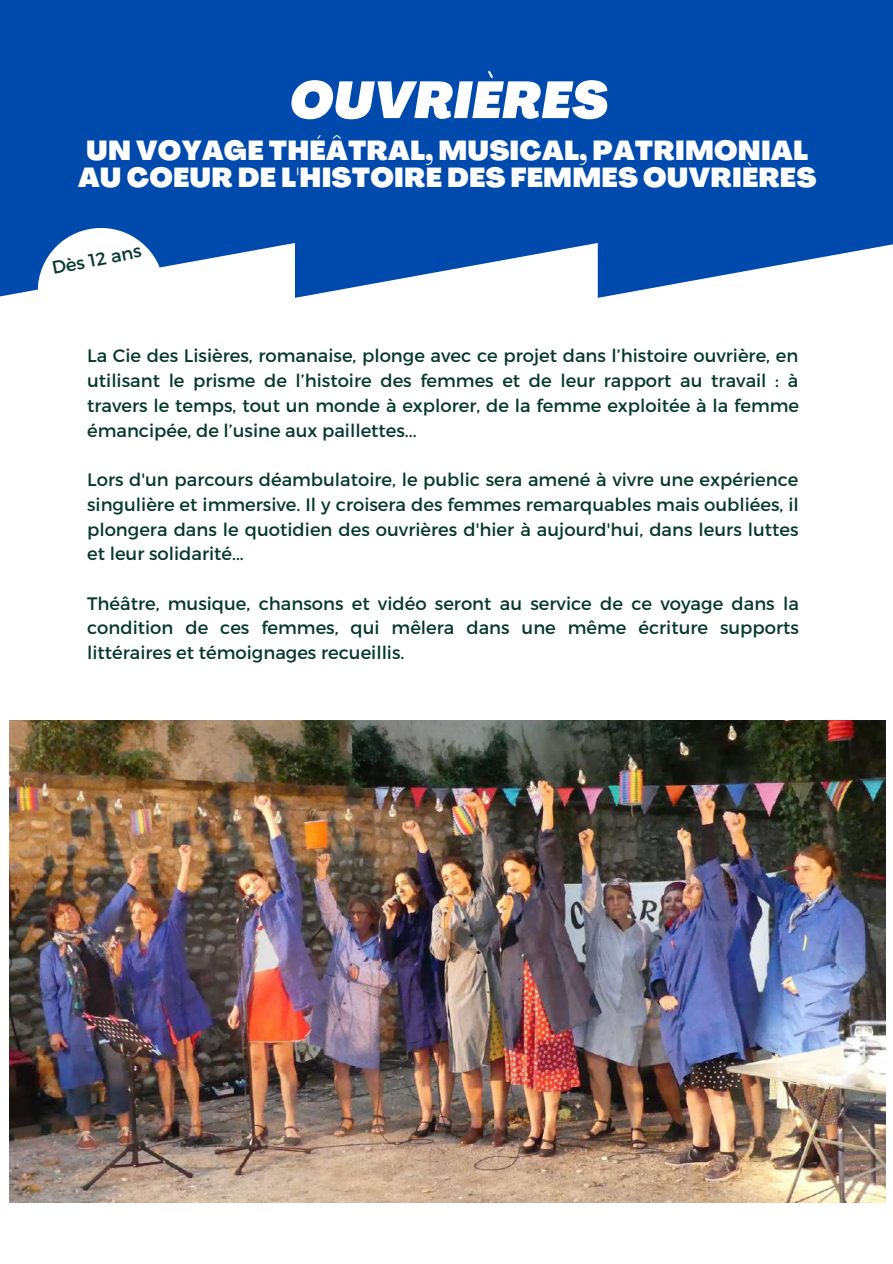
<style>
.page{position:relative;width:893px;height:1264px;background:#fff}
.page>*{position:absolute;margin:0;border:0;box-sizing:border-box;transform-origin:0 0}
.t1{font:italic 900 51px "Agrandir";letter-spacing:.01em;color:#fff}
.t2{font:900 27px/27px "Agrandir";letter-spacing:.01em;color:#fff;text-align:center}
.t3{font:18px/24.8px "Montserrat";color:#06392d;text-align:justify}
</style>
<div class="page">
<svg style="left:0;top:0;width:892px;height:298px;fill:#004aad"></svg>
<div style="left:38px;top:228px;width:126px;height:126px;background:#fff;border-radius:50%"></div>
<img style="left:9px;top:720px;width:876px;height:482px">
<h1 class="t1" style="left:290px;top:80px;width:319px">OUVRIÈRES</h1>
<h2 class="t2" style="left:78px;top:139px;width:739px">UN VOYAGE THÉÂTRAL, MUSICAL, PATRIMONIAL<br>AU COEUR DE L'HISTOIRE DES FEMMES OUVRIÈRES</h2>
<p class="t3" style="left:50px;top:255px;width:92px;rotate:-11deg">Dès 12 ans</p>
<p class="t3" style="left:87px;top:342px;width:713px">La Cie des Lisières, romanaise, plonge avec ce projet dans l’histoire ouvrière, en utilisant le prisme de l’histoire des femmes et de leur rapport au travail : à travers le temps, tout un monde à explorer, de la femme exploitée à la femme émancipée, de l’usine aux paillettes...</p>
<p class="t3" style="left:87px;top:466px;width:713px">Lors d'un parcours déambulatoire, le public sera amené à vivre une expérience singulière et immersive. Il y croisera des femmes remarquables mais oubliées, il plongera dans le quotidien des ouvrières d'hier à aujourd'hui, dans leurs luttes et leur solidarité...</p>
<p class="t3" style="left:87px;top:590px;width:713px">Théâtre, musique, chansons et vidéo seront au service de ce voyage dans la condition de ces femmes, qui mêlera dans une même écriture supports littéraires et témoignages recueillis.</p>
</div>
